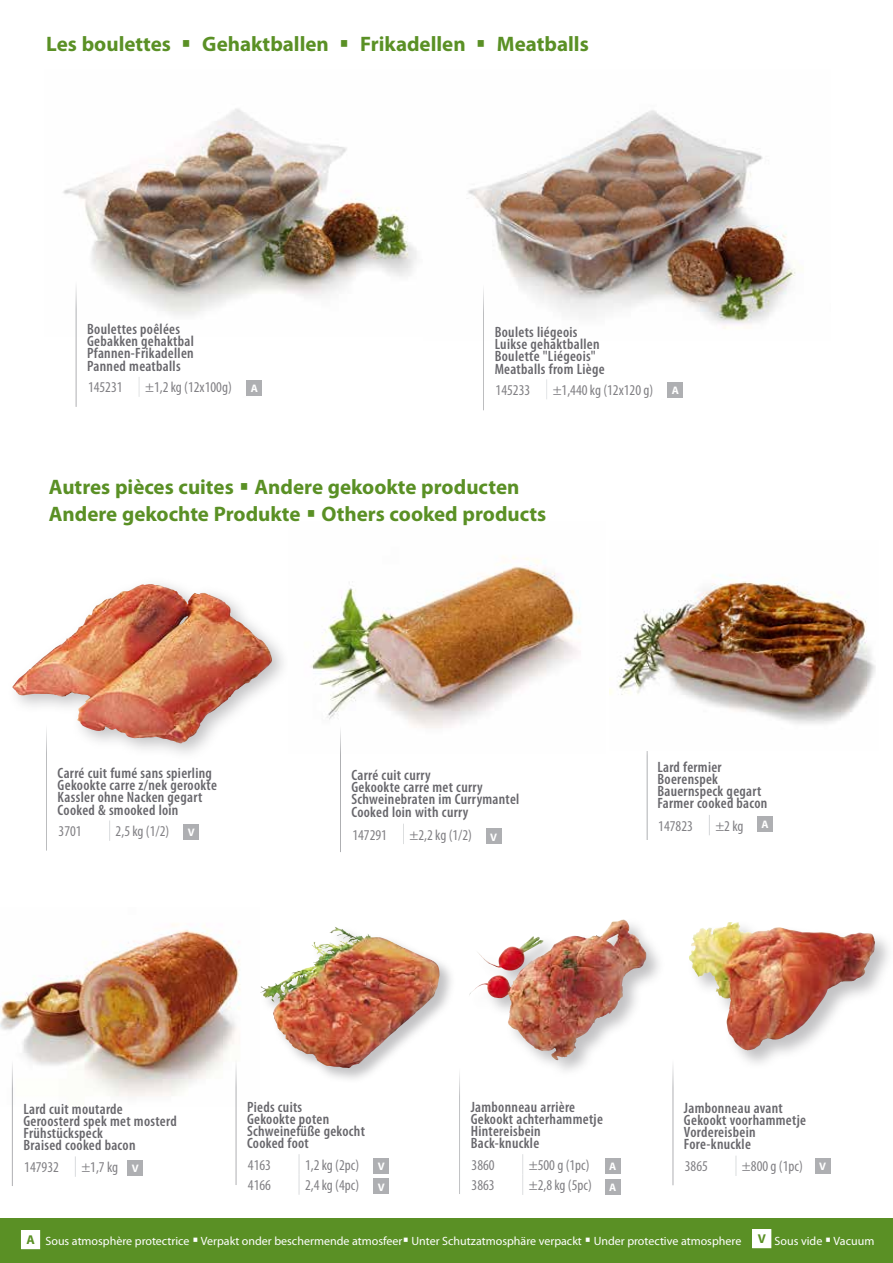
<style>
.page{position:relative;width:893px;height:1263px;background:#fff}
.page>*{position:absolute;margin:0;border:0;box-sizing:border-box;transform-origin:0 0}
.t1{font:700 21px/27px "Myriad Pro";color:#5a9025}
.t2{font:600 condensed 15px/12.1px "Myriad Pro";letter-spacing:.02em;color:#68676c}
.t3{font:condensed 15px "Myriad Pro";color:#818084}
.t4{font:12px "Myriad Pro";color:#fff}
.t5{font:700 10.95px/20.5px "Myriad Pro";color:#fff}
.s1{font-weight:700;font-stretch:normal;font-size:10.95px;color:#fff}
.s2{font-weight:700;font-size:12.9px;color:#5a9025}
</style>
<div class="page">
<img style="left:63px;top:109px;width:354px;height:228px">
<img style="left:467px;top:110px;width:336px;height:219px">
<div style="left:468px;top:917px;width:198px;height:162px;background:#68676c;opacity:.4"></div>
<img style="left:469px;top:919px;width:177px;height:141px">
<div style="left:259px;top:925px;width:197px;height:159px;background:#68676c;opacity:.4"></div>
<img style="left:260px;top:928px;width:95px;height:126px">
<div style="left:6px;top:577px;width:285px;height:185px;background:#68676c;opacity:.4"></div>
<img style="left:12px;top:584px;width:260px;height:159px">
<div style="left:687px;top:920px;width:206px;height:150px;background:#68676c;opacity:.4"></div>
<img style="left:689px;top:922px;width:186px;height:128px">
<img style="left:289px;top:556px;width:292px;height:197px">
<img style="left:0;top:924px;width:260px;height:182px">
<div style="left:0;top:1218px;width:893px;height:45px;background:#5a9025"></div>
<svg style="left:546px;top:379px;width:1px;height:20px"></svg>
<hr style="left:483px;top:271px;width:1px;height:139px;background:#fff">
<svg style="left:139px;top:377px;width:1px;height:20px"></svg>
<hr style="left:76px;top:267px;width:1px;height:140px;background:#fff">
<svg style="left:522px;top:1154px;width:1px;height:41px"></svg>
<svg style="left:736px;top:1156px;width:1px;height:20px"></svg>
<svg style="left:299px;top:1154px;width:1px;height:41px"></svg>
<hr style="left:236px;top:1045px;width:1px;height:140px;background:#fff">
<svg style="left:109px;top:820px;width:1px;height:21px"></svg>
<hr style="left:46px;top:711px;width:1px;height:139px;background:#fff">
<svg style="left:403px;top:824px;width:1px;height:20px"></svg>
<hr style="left:340px;top:712px;width:1px;height:140px;background:#fff">
<hr style="left:12px;top:1046px;width:1px;height:140px;background:#fff">
<svg style="left:75px;top:1156px;width:1px;height:21px"></svg>
<div style="left:128px;top:1161px;width:15px;height:15px;background:#aeafb2"></div>
<div style="left:374px;top:1158px;width:15px;height:15px;background:#aeafb2"></div>
<div style="left:374px;top:1179px;width:15px;height:15px;background:#aeafb2"></div>
<div style="left:605px;top:1158px;width:15px;height:16px;background:#aeafb2"></div>
<div style="left:605px;top:1179px;width:15px;height:15px;background:#aeafb2"></div>
<div style="left:815px;top:1159px;width:15px;height:15px;background:#aeafb2"></div>
<div style="left:184px;top:825px;width:15px;height:15px;background:#aeafb2"></div>
<div style="left:486px;top:829px;width:15px;height:15px;background:#aeafb2"></div>
<div style="left:247px;top:381px;width:15px;height:15px;background:#aeafb2"></div>
<div style="left:668px;top:382px;width:15px;height:16px;background:#aeafb2"></div>
<svg style="left:709px;top:815px;width:1px;height:20px"></svg>
<div style="left:757px;top:816px;width:15px;height:15px;background:#aeafb2"></div>
<img style="left:610px;top:575px;width:266px;height:149px">
<div style="left:753px;top:1229px;width:18px;height:19px;background:#fff"></div>
<div style="left:752px;top:1229px;width:19px;height:19px;border:1px solid #fff"></div>
<div style="left:21px;top:1230px;width:19px;height:19px;background:#fff"></div>
<h1 class="t1" style="left:46px;top:29px;width:126px">Les boulettes</h1>
<h1 class="t1" style="left:202px;top:29px;width:128px">Gehaktballen</h1>
<h1 class="t1" style="left:360px;top:29px;width:107px">Frikadellen</h1>
<h1 class="t1" style="left:497px;top:29px;width:93px">Meatballs</h1>
<p class="t2" style="left:87px;top:324px;width:108px">Boulettes poêlées<br>Gebakken gehaktbal<br>Pfannen-Frikadellen<br>Panned meatballs</p>
<p class="t3" style="left:88px;top:378px;width:36px">145231</p>
<p class="t3" style="left:145px;top:378px;width:88px">±1,2 kg (12x100g)</p>
<p class="t2" style="left:495px;top:326px;width:111px">Boulets liégeois<br>Luikse gehaktballen<br>Boulette "Liégeois"<br>Meatballs from Liège</p>
<p class="t3" style="left:496px;top:381px;width:36px">145233</p>
<p class="t3" style="left:553px;top:381px;width:102px">±1,440 kg (12x120 g)</p>
<p class="t5" style="left:251px;top:378px;width:9px">A</p>
<p class="t5" style="left:672px;top:380px;width:9px">A</p>
<h1 class="t1" style="left:49px;top:473px;width:499px">Autres pièces cuites Andere gekookte producten<br>Andere gekochte Produkte Others cooked products</h1>
<p class="t2" style="left:58px;top:767px;width:161px">Carré cuit fumé sans spierling<br>Gekookte carre z/nek gerookte<br>Kassler ohne Nacken gegart<br>Cooked &amp; smooked loin</p>
<p class="t3" style="left:59px;top:822px;width:25px">3701</p>
<p class="t3" style="left:116px;top:822px;width:55px">2,5 kg (1/2)</p>
<p class="t5" style="left:188px;top:822px;width:8px">V</p>
<p class="t2" style="left:351px;top:769px;width:169px">Carré cuit curry<br>Gekookte carre met curry<br>Schweinebraten im Currymantel<br>Cooked loin with curry</p>
<p class="t3" style="left:352px;top:825px;width:36px">147291</p>
<p class="t3" style="left:409px;top:825px;width:64px">±2,2 kg (1/2)</p>
<p class="t5" style="left:490px;top:826px;width:8px">V</p>
<p class="t2" style="left:657px;top:761px;width:112px">Lard fermier<br>Boerenspek<br>Bauernspeck gegart<br>Farmer cooked bacon</p>
<p class="t3" style="left:658px;top:817px;width:36px">147823</p>
<p class="t3" style="left:715px;top:817px;width:55px">±2 kg <sup>A</sup></p>
<p class="t2" style="left:471px;top:1102px;width:134px">Jambonneau arrière<br>Gekookt achterhammetje<br>Hintereisbein<br>Back-knuckle</p>
<p class="t3" style="left:472px;top:1156px;width:25px">3860</p>
<p class="t3" style="left:529px;top:1156px;width:62px">±500 g (1pc)</p>
<p class="t3" style="left:472px;top:1176px;width:25px">3863</p>
<p class="t3" style="left:529px;top:1176px;width:65px">±2,8 kg (5pc)</p>
<p class="t2" style="left:247px;top:1102px;width:119px">Pieds cuits<br>Gekookte poten<br>Schweinefüße gekocht<br>Cooked foot</p>
<p class="t3" style="left:248px;top:1156px;width:25px">4163</p>
<p class="t3" style="left:305px;top:1156px;width:56px">1,2 kg (2pc)</p>
<p class="t3" style="left:248px;top:1176px;width:25px">4166</p>
<p class="t3" style="left:305px;top:1176px;width:56px">2,4 kg (4pc)</p>
<p class="t2" style="left:684px;top:1102px;width:124px">Jambonneau avant<br>Gekookt voorhammetje<br>Vordereisbein<br>Fore-knuckle</p>
<p class="t3" style="left:685px;top:1157px;width:25px">3865</p>
<p class="t3" style="left:742px;top:1157px;width:62px">±800 g (1pc)</p>
<p class="t2" style="left:23px;top:1103px;width:155px">Lard cuit moutarde<br>Geroosterd spek met mosterd<br>Frühstückspeck<br>Braised cooked bacon</p>
<p class="t3" style="left:24px;top:1158px;width:36px">147932</p>
<p class="t3" style="left:81px;top:1158px;width:59px">±1,7 kg <span class="s1">V</span></p>
<p class="t5" style="left:378px;top:1156px;width:8px">V<br>V</p>
<p class="t5" style="left:609px;top:1156px;width:9px">A<br>A</p>
<p class="t5" style="left:819px;top:1156px;width:8px">V</p>
<p class="t4" style="left:26px;top:1233px;width:716px"><span class="s2">A</span> Sous atmosphère protectrice Verpakt onder beschermende atmosfeer Unter Schutzatmosphäre verpackt Under protective atmosphere</p>
<p class="t4" style="left:758px;top:1233px;width:118px"><span class="s2">V</span> Sous vide Vacuum</p>
</div>
